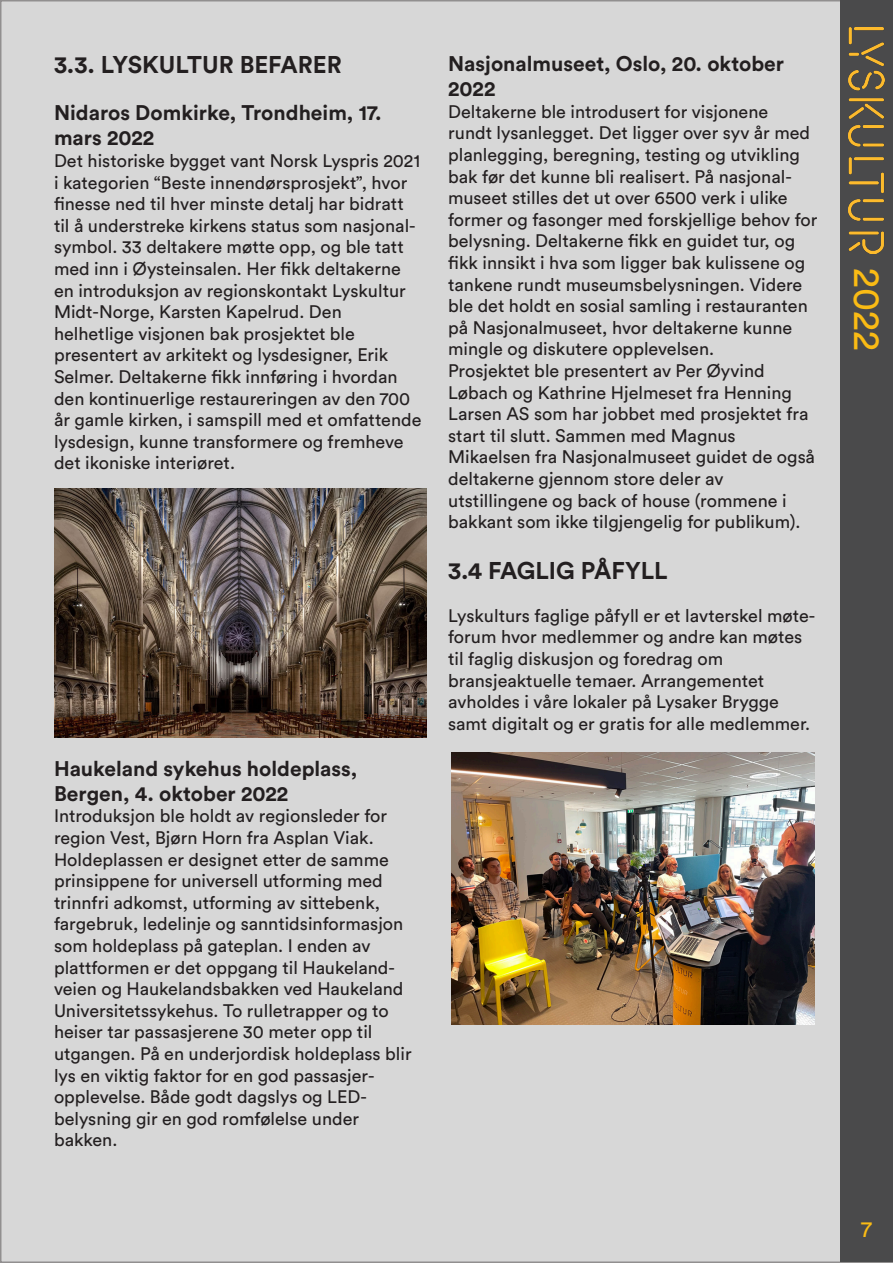
<style>
.page{position:relative;width:893px;height:1263px;background:#fff}
.page>*{position:absolute;margin:0;border:0;box-sizing:border-box;transform-origin:0 0}
.t1{font:37.5px "Circular Pro";color:#fabb14}
.subhead{font:700 24px "Circular Pro";color:#231f20}
.t2{font:22.5px "Circular Pro";color:#fabb14}
.miniheader{font:700 21px/25.2px "Circular Pro";color:#231f20}
.t3{font:18px/21.6px "Circular Pro";color:#231f20}
</style>
<div class="page">
<div style="left:1px;top:1px;width:891px;height:1261px;background:#d7d7d7"></div>
<svg style="left:0;top:0;width:1px;height:1263px"></svg>
<div style="left:840px;top:1px;width:53px;height:1261px;background:#4a4a4b"></div>
<img style="left:849px;top:28px;width:35px;height:225px">
<img style="left:54px;top:489px;width:373px;height:249px">
<img style="left:451px;top:753px;width:363px;height:272px">
<p class="subhead" style="left:54px;top:48px;width:289px">3.3. LYSKULTUR BEFARER</p>
<p class="miniheader" style="left:54px;top:99px;width:329px">Nidaros Domkirke, Trondheim, 17. mars 2022</p>
<p class="t3" style="left:54px;top:149px;width:367px">Det historiske bygget vant Norsk Lyspris 2021 i kategorien “Beste innendørsprosjekt”, hvor finesse ned til hver minste detalj har bidratt til å understreke kirkens status som nasjonal&shy;symbol. 33 deltakere møtte opp, og ble tatt med inn i Øysteinsalen. Her fikk deltakerne en introduksjon av regionskontakt Lyskultur Midt-Norge, Karsten Kapelrud. Den</p>
<p class="t3" style="left:54px;top:322px;width:302px">helhetlige visjonen bak prosjektet ble</p>
<p class="t3" style="left:54px;top:344px;width:369px">presentert av arkitekt og lysdesigner, Erik Selmer. Deltakerne fikk innføring i hvordan den kontinuerlige restaureringen av den 700 år gamle kirken, i samspill med et omfattende lysdesign, kunne transformere og fremheve det ikoniske interiøret.</p>
<p class="miniheader" style="left:54px;top:755px;width:305px">Haukeland sykehus holdeplass,</p>
<p class="miniheader" style="left:54px;top:780px;width:236px">Bergen, 4. oktober 2022</p>
<p class="t3" style="left:54px;top:804px;width:335px">Introduksjon ble holdt av regionsleder for</p>
<p class="t3" style="left:54px;top:826px;width:321px">region Vest, Bjørn Horn fra Asplan Viak.</p>
<p class="t3" style="left:54px;top:848px;width:336px">Holdeplassen er designet etter de samme</p>
<p class="t3" style="left:54px;top:869px;width:330px">prinsippene for universell utforming med</p>
<p class="t3" style="left:54px;top:891px;width:351px">trinnfri adkomst, utforming av sittebenk, fargebruk, ledelinje og sanntidsinformasjon som holdeplass på gateplan. I enden av</p>
<p class="t3" style="left:54px;top:956px;width:351px">plattformen er det oppgang til Haukeland&shy;veien og Haukelandsbakken ved Haukeland<br>Universitetssykehus. To rulletrapper og to</p>
<p class="t3" style="left:54px;top:1020px;width:320px">heiser tar passasjerene 30 meter opp til</p>
<p class="t3" style="left:54px;top:1042px;width:359px">utgangen. På en underjordisk holdeplass blir lys en viktig faktor for en god passasjer-</p>
<p class="t3" style="left:54px;top:1085px;width:314px">opplevelse. Både godt dagslys og LED-</p>
<p class="t3" style="left:54px;top:1107px;width:307px">belysning gir en god romfølelse under bakken.</p>
<p class="miniheader" style="left:448px;top:50px;width:337px">Nasjonalmuseet, Oslo, 20. oktober<br>2022</p>
<p class="t3" style="left:448px;top:100px;width:371px">Deltakerne ble introdusert for visjonene<br>rundt lysanlegget. Det ligger over syv år med planlegging, beregning, testing og utvikling bak før det kunne bli realisert. På nasjonal&shy;museet stilles det ut over 6500 verk i ulike former og fasonger med forskjellige behov for belysning. Deltakerne fikk en guidet tur, og fikk innsikt i hva som ligger bak kulissene og tankene rundt museumsbelysningen. Videre ble det holdt en sosial samling i restauranten på Nasjonalmuseet, hvor deltakerne kunne mingle og diskutere opplevelsen.</p>
<p class="t3" style="left:448px;top:359px;width:362px">Prosjektet ble presentert av Per Øyvind Løbach og Kathrine Hjelmeset fra Henning Larsen AS som har jobbet med prosjektet fra start til slutt. Sammen med Magnus</p>
<p class="t3" style="left:448px;top:445px;width:368px">Mikaelsen fra Nasjonalmuseet guidet de også deltakerne gjennom store deler av</p>
<p class="t3" style="left:448px;top:489px;width:354px">utstillingene og back of house (rommene i bakkant som ikke tilgjengelig for publikum).</p>
<p class="subhead" style="left:448px;top:554px;width:221px">3.4 FAGLIG PÅFYLL</p>
<p class="t3" style="left:448px;top:604px;width:369px">Lyskulturs faglige påfyll er et lavterskel møte&shy;forum hvor medlemmer og andre kan møtes til faglig diskusjon og foredrag om</p>
<p class="t3" style="left:448px;top:669px;width:318px">bransjeaktuelle temaer. Arrangementet</p>
<p class="t3" style="left:448px;top:690px;width:363px">avholdes i våre lokaler på Lysaker Brygge samt digitalt og er gratis for alle medlemmer.</p>
<h1 class="t1" style="left:892px;top:268px;width:84px;rotate:90deg">2022</h1>
<p class="t2" style="left:861px;top:1213px;width:12px">7</p>
</div>
